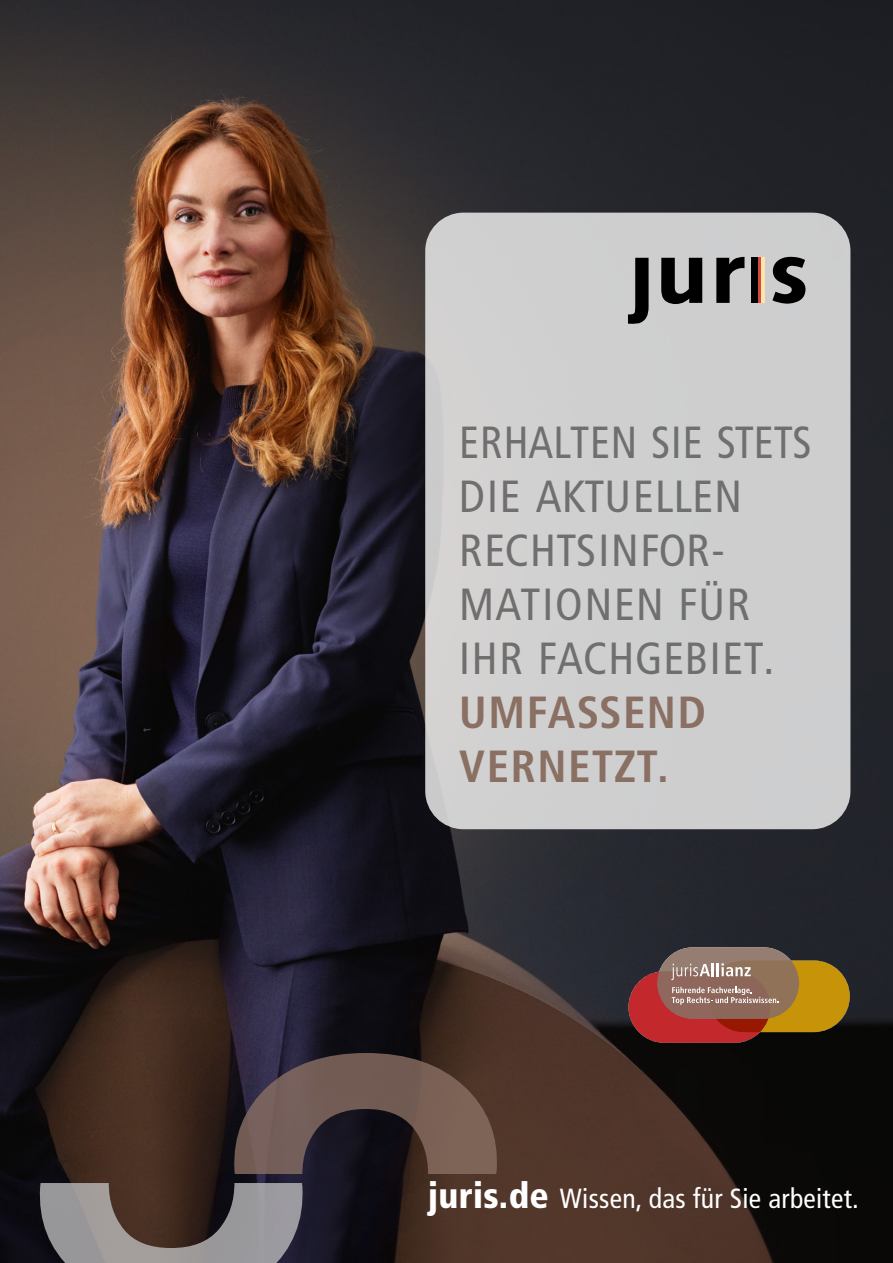
<style>
.page{position:relative;width:893px;height:1263px;background:#fff}
.page>*{position:absolute;margin:0;border:0;box-sizing:border-box;transform-origin:0 0}
.t1{font:condensed 45px/54px "Frutiger LT Std";letter-spacing:.02em;color:#706f6f;scale:.96 1}
.t2{font:700 condensed 45px/54px "Frutiger LT Std";letter-spacing:.03em;color:#8a6f63}
.t3{font:condensed 27.75px "Frutiger LT Std";letter-spacing:.01em;color:#fff}
.s1{font-weight:900;font-size:35.85px}
</style>
<div class="page">
<img style="left:0;top:0;width:893px;height:1263px">
<svg style="left:628px;top:947px;width:222px;height:96px;background:#905c3e"></svg>
<div style="left:425px;top:213px;width:425px;height:616px;background:#cfcfcf;border-radius:38px"></div>
<svg style="left:661px;top:258px;width:41px;height:46px"></svg>
<svg style="left:772px;top:257px;width:34px;height:47px"></svg>
<svg style="left:716px;top:257px;width:28px;height:46px"></svg>
<svg style="left:628px;top:258px;width:21px;height:66px"></svg>
<div style="left:751px;top:258px;width:7px;height:45px;background:#000"></div>
<svg style="left:758px;top:258px;width:4px;height:45px"></svg>
<hr style="left:762px;top:258px;width:3px;height:45px;background:#ffe3ab">
<svg style="left:233px;top:1053px;width:266px;height:121px;background:#564442"></svg>
<svg style="left:38px;top:1183px;width:266px;height:80px;background:#746c6b"></svg>
<p class="t1" style="left:459px;top:416px;width:368px">ERHALTEN SIE STETS<br>DIE AKTUELLEN<br>RECHTSINFOR-<br>MATIONEN FÜR<br>IHR FACHGEBIET.</p>
<p class="t2" style="left:459px;top:686px;width:249px">UMFASSEND<br>VERNETZT.</p>
<p class="t3" style="left:428px;top:1182px;width:432px"><span class="s1">juris.de</span> Wissen, das für Sie arbeitet.</p>
</div>
